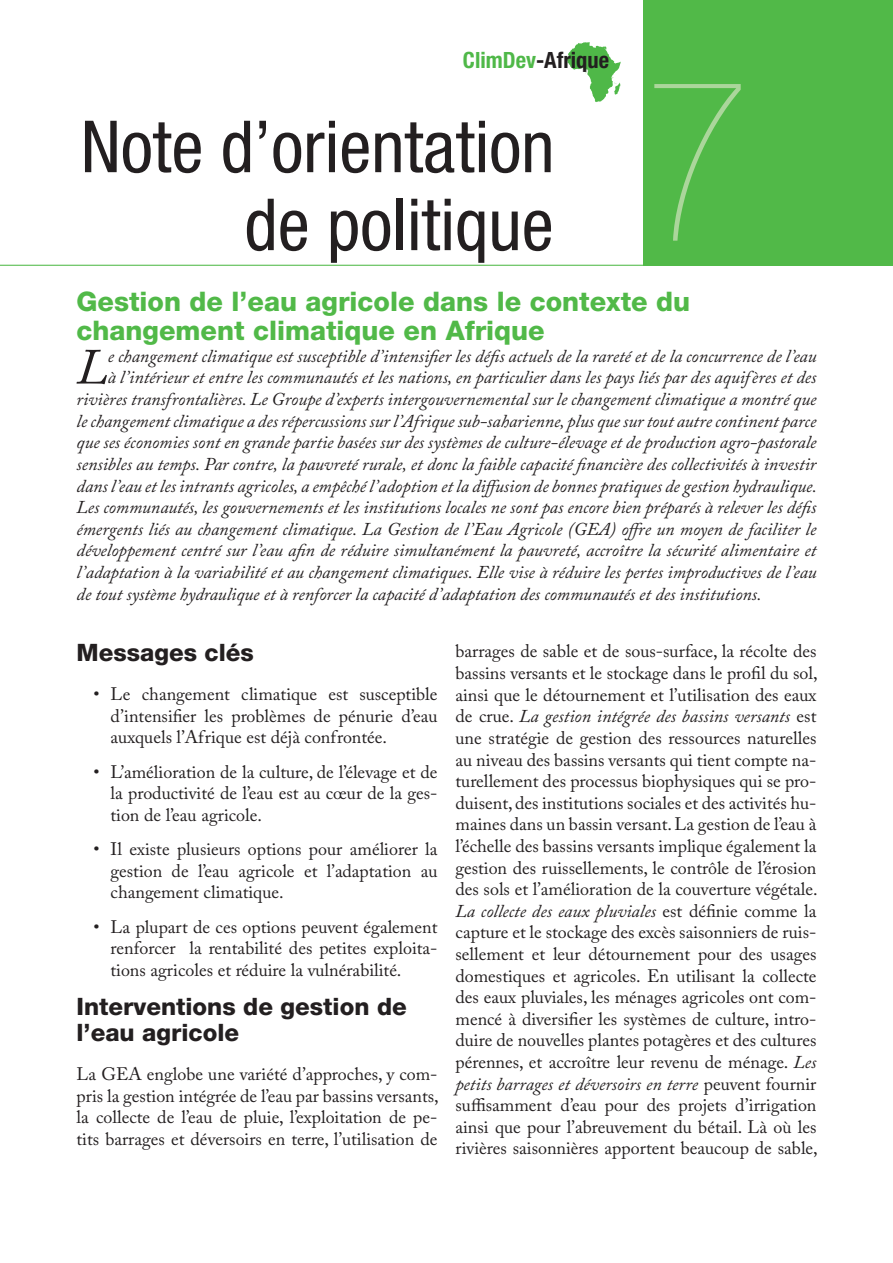
<style>
.page{position:relative;width:893px;height:1263px;background:#fff}
.page>*{position:absolute;margin:0;border:0;box-sizing:border-box;transform-origin:0 0}
.t1{font:200 condensed 225px "Helvetica Neue LT Std";color:#abd69b}
.t2{font:condensed 72px/78px "Helvetica Neue LT Std";color:#231f20;text-align:right}
.AA_first_para{font:italic 50.1px "Adobe Caslon Pro";color:#231f20}
.AA_Head{font:800 27px/29.7px "Helvetica Neue LT Std";color:#51b948}
.AA_Subhead{font:800 24px/26.4px "Helvetica Neue LT Std";color:#231f20}
.t3{font:700 condensed 22.35px "Helvetica Neue LT Std";color:#231f20}
.AA_body_text{font:18px/21.6px "Adobe Caslon Pro";color:#231f20;text-align:justify}
.AA_first_para-2{font:italic 18px "Adobe Caslon Pro";color:#231f20}
.s1{color:#4fb848}
.s2{font-style:italic}
</style>
<div class="page">
<svg style="left:567px;top:42px;width:54px;height:60px"></svg>
<div style="left:643px;top:0;width:250px;height:266px;background:#51b948"></div>
<hr style="left:0;top:265px;width:643px;height:1px;background:#51b948">
<p class="t3" style="left:463px;top:47px;width:148px"><span class="s1">ClimDev</span>-Afrique</p>
<h2 class="t2" style="left:81px;top:107px;width:475px">Note d’orientation de politique</h2>
<h1 class="t1" style="left:643px;top:38px;width:109px">7</h1>
<p class="AA_Head" style="left:77px;top:286px;width:615px">Gestion de l’eau agricole dans le contexte du changement climatique en Afrique</p>
<p class="AA_first_para" style="left:76px;top:337px;width:33px">L</p>
<p class="AA_first_para-2" style="left:108px;top:345px;width:710px">e changement climatique est susceptible d’intensifier les défis actuels de la rareté et de la concurrence de l’eau</p>
<p class="AA_first_para-2" style="left:108px;top:367px;width:710px">à l’intérieur et entre les communautés et les nations, en particulier dans les pays liés par des aquifères et des</p>
<p class="AA_first_para-2" style="left:77px;top:388px;width:741px">rivières transfrontalières. Le Groupe d’experts intergouvernemental sur le changement climatique a montré que</p>
<p class="AA_first_para-2" style="left:77px;top:410px;width:741px">le changement climatique a des répercussions sur l’Afrique sub-saharienne, plus que sur tout autre continent parce</p>
<p class="AA_first_para-2" style="left:77px;top:431px;width:741px">que ses économies sont en grande partie basées sur des systèmes de culture-élevage et de production agro-pastorale</p>
<p class="AA_first_para-2" style="left:77px;top:453px;width:741px">sensibles au temps. Par contre, la pauvreté rurale, et donc la faible capacité financière des collectivités à investir</p>
<p class="AA_first_para-2" style="left:77px;top:475px;width:742px">dans l’eau et les intrants agricoles, a empêché l’adoption et la diffusion de bonnes pratiques de gestion hydraulique.</p>
<p class="AA_first_para-2" style="left:77px;top:496px;width:741px">Les communautés, les gouvernements et les institutions locales ne sont pas encore bien préparés à relever les défis</p>
<p class="AA_first_para-2" style="left:77px;top:518px;width:741px">émergents liés au changement climatique. La Gestion de l’Eau Agricole (GEA) offre un moyen de faciliter le</p>
<p class="AA_first_para-2" style="left:77px;top:539px;width:741px">développement centré sur l’eau afin de réduire simultanément la pauvreté, accroître la sécurité alimentaire et</p>
<p class="AA_first_para-2" style="left:77px;top:561px;width:741px">l’adaptation à la variabilité et au changement climatiques. Elle vise à réduire les pertes improductives de l’eau</p>
<p class="AA_first_para-2" style="left:77px;top:583px;width:687px">de tout système hydraulique et à renforcer la capacité d’adaptation des communautés et des institutions.</p>
<p class="AA_Subhead" style="left:77px;top:640px;width:179px">Messages clés</p>
<p class="AA_body_text" style="left:111px;top:683px;width:328px;text-indent:-17px">• Le changement climatique est susceptible d’intensifier les problèmes de pénurie d’eau auxquels l’Afrique est déjà confrontée.</p>
<p class="AA_body_text" style="left:111px;top:760px;width:328px;text-indent:-17px">• L’amélioration de la culture, de l’élevage et de la productivité de l’eau est au cœur de la ges&shy;tion de l’eau agricole.</p>
<p class="AA_body_text" style="left:111px;top:838px;width:328px;text-indent:-17px">• Il existe plusieurs options pour améliorer la gestion de l’eau agricole et l’adaptation au changement climatique.</p>
<p class="AA_body_text" style="left:111px;top:916px;width:328px;text-indent:-17px">• La plupart de ces options peuvent également renforcer la rentabilité des petites exploita&shy;tions agricoles et réduire la vulnérabilité.</p>
<p class="AA_Subhead" style="left:77px;top:993px;width:332px">Interventions de gestion de l’eau agricole</p>
<p class="AA_body_text" style="left:77px;top:1063px;width:364px">La GEA englobe une variété d’approches, y com&shy;pris la gestion intégrée de l’eau par bassins versants, la collecte de l’eau de pluie, l’exploitation de pe&shy;tits barrages et déversoirs en terre, l’utilisation de</p>
<p class="AA_body_text" style="left:455px;top:640px;width:364px">barrages de sable et de sous-surface, la récolte des bassins versants et le stockage dans le profil du sol, ainsi que le détournement et l’utilisation des eaux de crue. <span class="s2">La gestion intégrée des bassins versants</span> est une stratégie de gestion des ressources naturelles au niveau des bassins versants qui tient compte na&shy;turellement des processus biophysiques qui se pro&shy;duisent, des institutions sociales et des activités hu&shy;maines dans un bassin versant. La gestion de l’eau à l’échelle des bassins versants implique également la gestion des ruissellements, le contrôle de l’érosion des sols et l’amélioration de la couverture végétale.<br><span class="s2">La collecte des eaux pluviales</span> est définie comme la capture et le stockage des excès saisonniers de ruis&shy;sellement et leur détournement pour des usages domestiques et agricoles. En utilisant la collecte des eaux pluviales, les ménages agricoles ont com&shy;mencé à diversifier les systèmes de culture, intro&shy;duire de nouvelles plantes potagères et des cultures pérennes, et accroître leur revenu de ménage. <span class="s2">Les petits barrages et déversoirs en terre</span> peuvent fournir suffisamment d’eau pour des projets d’irrigation ainsi que pour l’abreuvement du bétail. Là où les rivières saisonnières apportent beaucoup de sable,</p>
</div>
